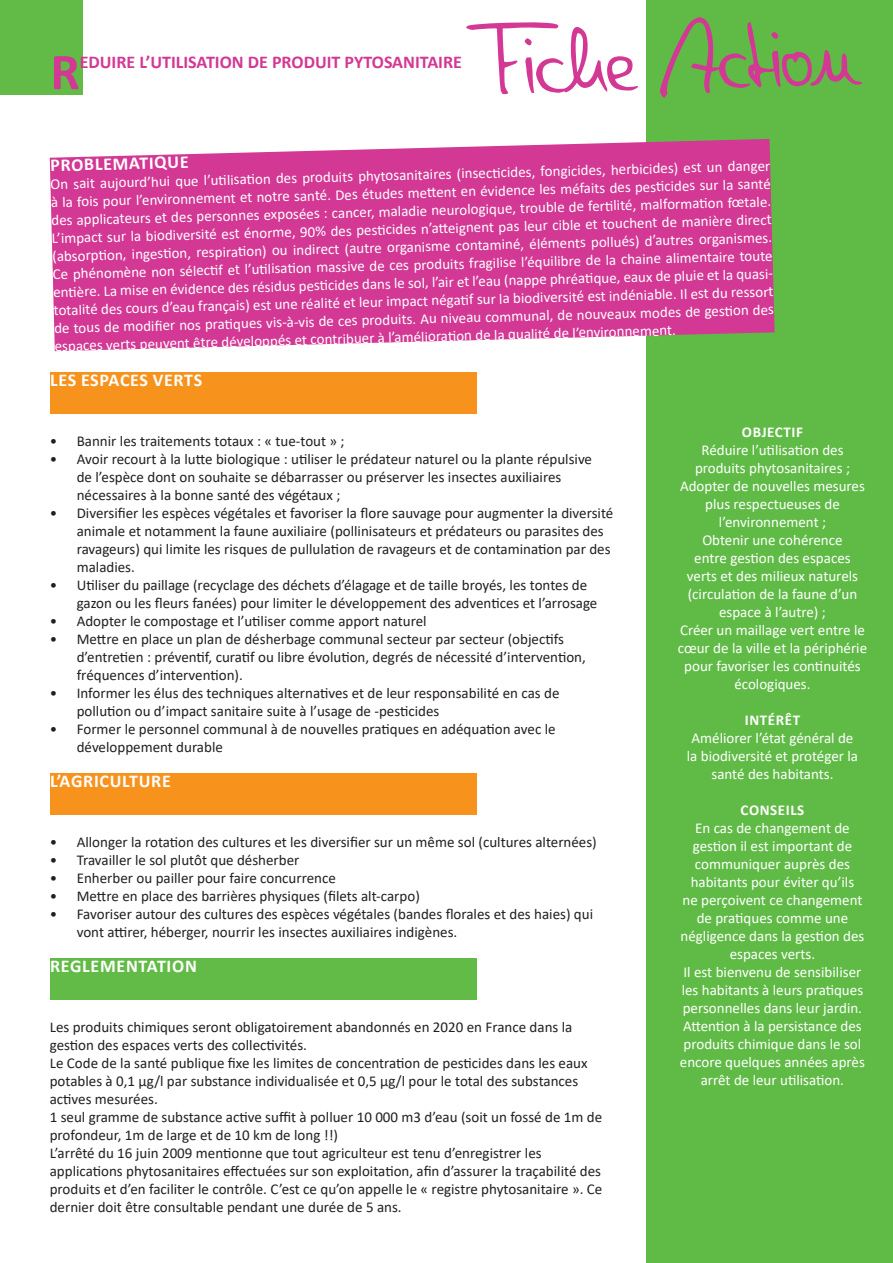
<style>
.page{position:relative;width:893px;height:1263px;background:#fff}
.page>*{position:absolute;margin:0;border:0;box-sizing:border-box;transform-origin:0 0}
.t1{font:101.7px "Denise";color:#d33895}
.t2{font:700 52.05px "Calibri";color:#d33895}
.t3{font:700 18px "Calibri";letter-spacing:.04em;color:#fff}
.t4{font:700 18px "Calibri";color:#d33895}
.t5{font:15px/18px "Calibri";color:#231f20}
.t6{font:15px/18px "Calibri";color:#fff;text-align:center}
.t7{font:700 15px "Calibri";letter-spacing:.04em;color:#fff}
</style>
<div class="page">
<div style="left:0;top:0;width:82px;height:95px;background:#62bb47"></div>
<div style="left:646px;top:0;width:247px;height:1263px;background:#60bb46"></div>
<div style="left:50px;top:372px;width:426px;height:42px;background:#f7931d"></div>
<div style="left:50px;top:958px;width:426px;height:41px;background:#62bb47"></div>
<svg style="left:50px;top:139px;width:725px;height:212px;background:#d4499b"></svg>
<div style="left:50px;top:773px;width:426px;height:41px;background:#f7931d"></div>
<h1 class="t1" style="left:468px;top:6px;width:391px;rotate:-1deg">Fiche Action</h1>
<h2 class="t2" style="left:50px;top:35px;width:31px">R</h2>
<p class="t4" style="left:80px;top:49px;width:384px">EDUIRE L’UTILISATION DE PRODUIT PYTOSANITAIRE</p>
<p class="t3" style="left:50px;top:152px;width:140px;rotate:-1deg">PROBLEMATIQUE</p>
<p class="t6" style="left:49px;top:178px;width:725px;text-align:left;rotate:-2deg">On sait aujourd’hui que l’uti lisati on des produits phytosanitaires (insecti cides, fongicides, herbicides) est un danger à la fois pour l’environnement et notre santé. Des études mett ent en évidence les méfaits des pesti cides sur la santé des applicateurs et des personnes exposées : cancer, maladie neurologique, trouble de ferti lité, malformati on fœtale.<br>L’impact sur la biodiversité est énorme, 90% des pesti cides n’att eignent pas leur cible et touchent de manière direct (absorpti on, ingesti on, respirati on) ou indirect (autre organisme contaminé, éléments pollués) d’autres organismes.<br>Ce phénomène non sélecti f et l’uti lisati on massive de ces produits fragilise l’équilibre de la chaine alimentaire toute enti ère. La mise en évidence des résidus pesti cides dans le sol, l’air et l’eau (nappe phréati que, eaux de pluie et la quasi&shy;totalité des cours d’eau français) est une réalité et leur impact négati f sur la biodiversité est indéniable. Il est du ressort de tous de modifi er nos prati ques vis-à-vis de ces produits. Au niveau communal, de nouveaux modes de gesti on des espaces verts peuvent être développés et contribuer à l’améliorati on de la qualité de l’environnement.</p>
<p class="t3" style="left:50px;top:367px;width:154px">LES ESPACES VERTS</p>
<p class="t5" style="left:50px;top:432px;width:296px">• Bannir les traitements totaux : « tue-tout » ;</p>
<p class="t5" style="left:77px;top:450px;width:517px;text-indent:-27px">• Avoir recourt à la lutte biologique : utiliser le prédateur naturel ou la plante répulsive de l’espèce dont on souhaite se débarrasser ou préserver les insectes auxiliaires nécessaires à la bonne santé des végétaux ;</p>
<p class="t5" style="left:77px;top:504px;width:538px;text-indent:-27px">• Diversifier les espèces végétales et favoriser la flore sauvage pour augmenter la diversité animale et notamment la faune auxiliaire (pollinisateurs et prédateurs ou parasites des ravageurs) qui limite les risques de pullulation de ravageurs et de contamination par des maladies.</p>
<p class="t5" style="left:77px;top:576px;width:522px;text-indent:-27px">• Utiliser du paillage (recyclage des déchets d’élagage et de taille broyés, les tontes de gazon ou les fleurs fanées) pour limiter le développement des adventices et l’arrosage</p>
<p class="t5" style="left:50px;top:612px;width:378px">• Adopter le compostage et l’utiliser comme apport naturel</p>
<p class="t5" style="left:77px;top:630px;width:511px;text-indent:-27px">• Mettre en place un plan de désherbage communal secteur par secteur (objectifs d’entretien : préventif, curatif ou libre évolution, degrés de nécessité d’intervention, fréquences d’intervention).</p>
<p class="t5" style="left:77px;top:684px;width:484px;text-indent:-27px">• Informer les élus des techniques alternatives et de leur responsabilité en cas de pollution ou d’impact sanitaire suite à l’usage de -pesticides</p>
<p class="t5" style="left:77px;top:720px;width:480px;text-indent:-27px">• Former le personnel communal à de nouvelles pratiques en adéquation avec le développement durable</p>
<p class="t3" style="left:50px;top:768px;width:122px">L’AGRICULTURE</p>
<p class="t5" style="left:50px;top:833px;width:549px">• Allonger la rotation des cultures et les diversifier sur un même sol (cultures alternées)</p>
<p class="t5" style="left:50px;top:851px;width:251px">• Travailler le sol plutôt que désherber</p>
<p class="t5" style="left:50px;top:869px;width:288px">• Enherber ou pailler pour faire concurrence</p>
<p class="t5" style="left:50px;top:887px;width:372px">• Mettre en place des barrières physiques (filets alt-carpo)</p>
<p class="t5" style="left:77px;top:905px;width:518px;text-indent:-27px">• Favoriser autour des cultures des espèces végétales (bandes florales et des haies) qui vont attirer, héberger, nourrir les insectes auxiliaires indigènes.</p>
<p class="t3" style="left:50px;top:953px;width:148px">REGLEMENTATION</p>
<p class="t5" style="left:50px;top:1017px;width:554px">Les produits chimiques seront obligatoirement abandonnés en 2020 en France dans la gestion des espaces verts des collectivités.<br>Le Code de la santé publique fixe les limites de concentration de pesticides dans les eaux potables à 0,1 µg/l par substance individualisée et 0,5 µg/l pour le total des substances actives mesurées.<br>1 seul gramme de substance active suffit à polluer 10 000 m3 d’eau (soit un fossé de 1m de profondeur, 1m de large et de 10 km de long !!)<br>L’arrêté du 16 juin 2009 mentionne que tout agriculteur est tenu d’enregistrer les applications phytosanitaires effectuées sur son exploitation, afin d’assurer la traçabilité des produits et d’en faciliter le contrôle. C’est ce qu’on appelle le « registre phytosanitaire ». Ce dernier doit être consultable pendant une durée de 5 ans.</p>
<p class="t7" style="left:742px;top:421px;width:63px">OBJECTIF</p>
<p class="t6" style="left:678px;top:440px;width:191px">Réduire l’utilisation des produits phytosanitaires ;<br>Adopter de nouvelles mesures plus respectueuses de l’environnement ;<br>Obtenir une cohérence<br>entre gestion des espaces verts et des milieux naturels (circulation de la faune d’un espace à l’autre) ;<br>Créer un maillage vert entre le cœur de la ville et la périphérie pour favoriser les continuités écologiques.</p>
<p class="t7" style="left:745px;top:709px;width:57px">INTÉRÊT</p>
<p class="t6" style="left:687px;top:728px;width:173px">Améliorer l’état général de la biodiversité et protéger la santé des habitants.</p>
<p class="t7" style="left:741px;top:799px;width:65px">CONSEILS</p>
<p class="t6" style="left:680px;top:818px;width:187px">En cas de changement de gestion il est important de communiquer auprès des habitants pour éviter qu’ils<br>ne perçoivent ce changement de pratiques comme une négligence dans la gestion des espaces verts.<br>Il est bienvenu de sensibiliser les habitants à leurs pratiques personnelles dans leur jardin.<br>Attention à la persistance des produits chimique dans le sol encore quelques années après arrêt de leur utilisation.</p>
</div>
